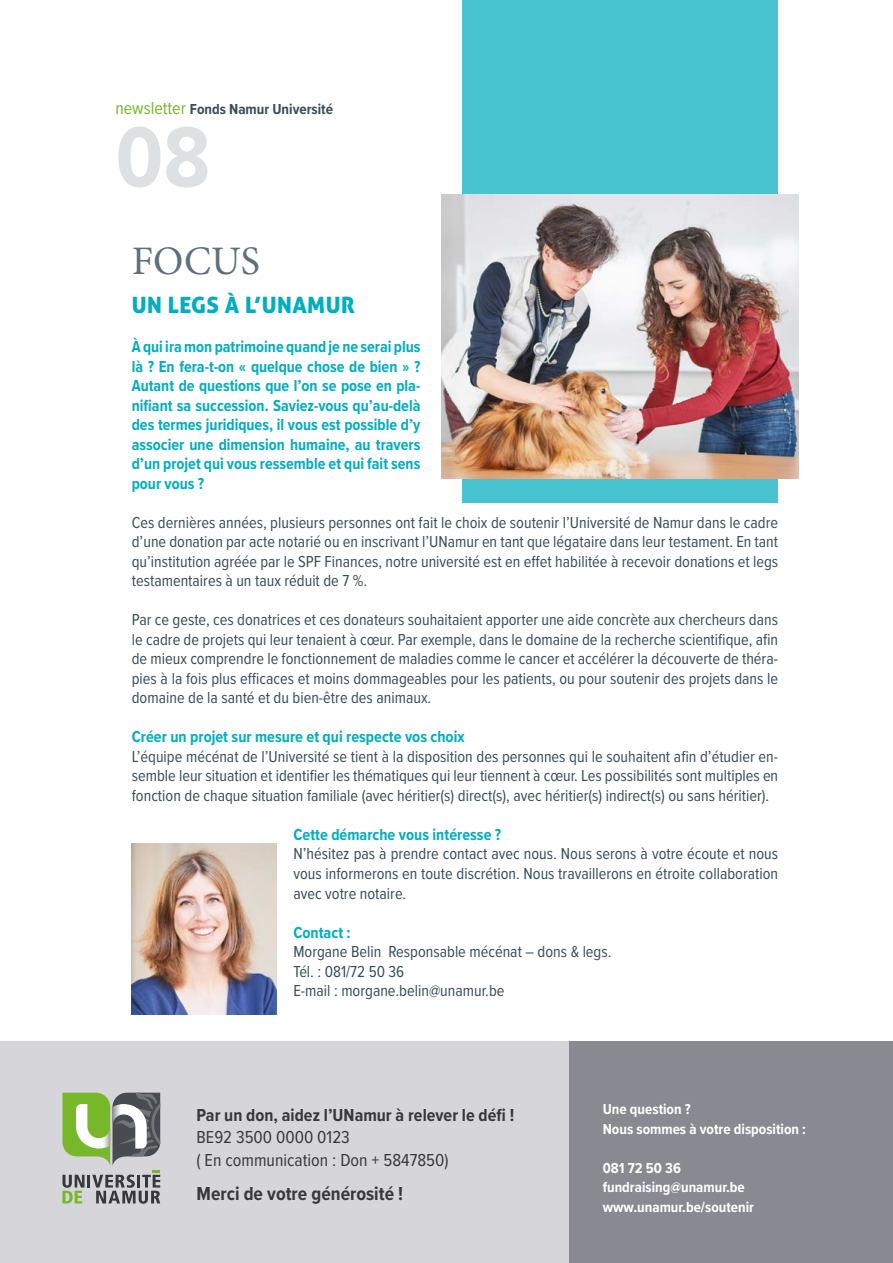
<style>
.page{position:relative;width:893px;height:1263px;background:#fff}
.page>*{position:absolute;margin:0;border:0;box-sizing:border-box;transform-origin:0 0}
.t1{font:700 88.5px "Proxima Nova Cond";color:#dde1e3}
.t2{font:40.5px "Minion Pro";color:#60707a}
.t3{font:22.5px "Aller Display";letter-spacing:.02em;color:#01aebf}
.t4{font:700 19.5px "Proxima Nova Cond";color:#37383e}
.t5{font:18px/23.4px "Proxima Nova Cond";color:#37383e}
.t6{font:700 18px "Proxima Nova Cond";color:#37383e}
.t7{font:16.5px/19.5px "Proxima Nova Cond";color:#384d59;text-align:justify}
.t8{font:700 16.5px/19.5px "Proxima Nova Cond";color:#01aebf;text-align:justify}
.t9{font:700 15px/19.5px "Proxima Nova Cond";color:#fff}
.t10{font:700 15px "Proxima Nova Cond";color:#384d59}
.s1{font-weight:400;font-size:18px;color:#76b82a}
</style>
<div class="page">
<div style="left:0;top:1042px;width:592px;height:221px;background:#d6d6da"></div>
<div style="left:569px;top:1042px;width:324px;height:221px;background:#898a91"></div>
<svg style="left:62px;top:1093px;width:98px;height:111px"></svg>
<div style="left:462px;top:0;width:316px;height:503px;background:#48c4d1"></div>
<img style="left:442px;top:195px;width:357px;height:283px">
<img style="left:132px;top:843px;width:144px;height:171px">
<p class="t10" style="left:116px;top:98px;width:219px"><span class="s1">newsletter</span> Fonds Namur Université</p>
<h1 class="t1" style="left:116px;top:92px;width:96px">08</h1>
<h2 class="t2" style="left:132px;top:234px;width:130px">FOCUS</h2>
<h3 class="t3" style="left:132px;top:291px;width:225px">UN LEGS À L’UNAMUR</h3>
<p class="t8" style="left:132px;top:337px;width:290px">À qui iramon patrimoine quand je ne serai plus là ? En fera-t-on « quelque chose de bien » ?<br>Autant de questions que l’on se pose en pla&shy;nifiant sa succession. Saviez-vous qu’au-delà des termes juridiques, il vous est possible d’y associer une dimension humaine, au travers d’un projet qui vous ressemble et qui fait sens pour vous ?</p>
<p class="t7" style="left:132px;top:512px;width:648px">Ces dernières années, plusieurs personnes ont fait le choix de soutenir l’Université de Namur dans le cadre d’une donation par acte notarié ou en inscrivant l’UNamur en tant que légataire dans leur testament. En tant qu’institution agréée par le SPF Finances, notre université est en effet habilitée à recevoir donations et legs testamentaires à un taux réduit de 7 %.</p>
<p class="t7" style="left:132px;top:609px;width:648px">Par ce geste, ces donatrices et ces donateurs souhaitaient apporter une aide concrète aux chercheurs dans le cadre de projets qui leur tenaient à cœur. Par exemple, dans le domaine de la recherche scientifique, afin de mieux comprendre le fonctionnement de maladies comme le cancer et accélérer la découverte de théra&shy;pies à la fois plus efficaces et moins dommageables pour les patients, ou pour soutenir des projets dans le domaine de la santé et du bien-être des animaux.</p>
<p class="t8" style="left:132px;top:727px;width:334px">Créer un projet sur mesure et qui respecte vos choix</p>
<p class="t7" style="left:132px;top:746px;width:648px">L’équipe mécénat de l’Université se tient à la disposition des personnes qui le souhaitent afin d’étudier en&shy;semble leur situation et identifier les thématiques qui leur tiennent à cœur. Les possibilités sont multiples en fonction de chaque situation familiale (avec héritier(s) direct(s), avec héritier(s) indirect(s) ou sans héritier).</p>
<p class="t8" style="left:293px;top:824px;width:209px">Cette démarche vous intéresse ?</p>
<p class="t7" style="left:293px;top:843px;width:486px">N’hésitez pas à prendre contact avec nous. Nous serons à votre écoute et nous vous informerons en toute discrétion. Nous travaillerons en étroite collaboration avec votre notaire.</p>
<p class="t8" style="left:293px;top:922px;width:59px">Contact :</p>
<p class="t7" style="left:293px;top:941px;width:320px;text-align:left">Morgane Belin Responsable mécénat – dons &amp; legs.<br>Tél. : 081/72 50 36<br>E-mail : morgane.belin@unamur.be</p>
<p class="t6" style="left:197px;top:1102px;width:319px">Par un don, aidez l’UNamur à relever le défi !</p>
<p class="t5" style="left:197px;top:1124px;width:253px">BE92 3500 0000 0123<br>( En communication : Don + 5847850)</p>
<p class="t4" style="left:197px;top:1179px;width:208px">Merci de votre générosité !</p>
<p class="t9" style="left:603px;top:1099px;width:205px">Une question ?<br>Nous sommes à votre disposition :</p>
<p class="t9" style="left:603px;top:1158px;width:153px">081 72 50 36 fundraising@unamur.be www.unamur.be/soutenir</p>
</div>
